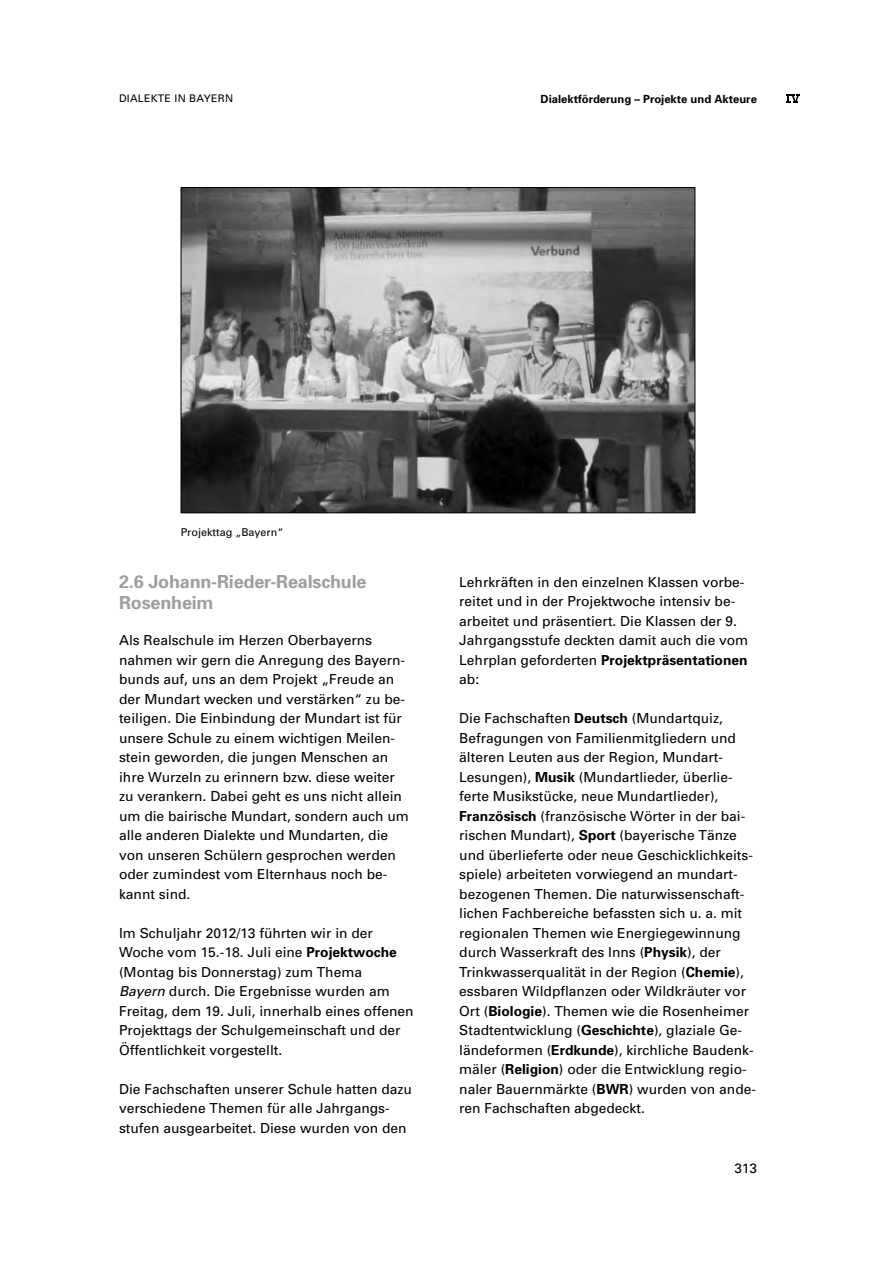
<style>
.page{position:relative;width:893px;height:1263px;background:#fff}
.page>*{position:absolute;margin:0;border:0;box-sizing:border-box;transform-origin:0 0}
.t1{font:700 18px/21px "Univers";letter-spacing:-.01em;color:#9c9e9f}
.t2{font:13.8px/19.5px "Univers";color:#000}
.t3{font:13.5px "Univers";color:#000}
.t4{font:700 11.25px "Univers";color:#000}
.t5{font:10.8px "Univers";color:#000}
.t6{font:10.5px "Univers";letter-spacing:.025em;color:#000}
.s1{font-weight:700}
.s2{font-style:italic}
</style>
<div class="page">
<svg style="left:786px;top:95px;width:13px;height:8px"></svg>
<img style="left:183px;top:189px;width:510px;height:322px">
<p class="t6" style="left:119px;top:92px;width:116px">Dialekte in Bayern</p>
<p class="t4" style="left:541px;top:92px;width:218px">Dialektförderung – Projekte und Akteure</p>
<p class="t5" style="left:181px;top:525px;width:104px">Projekttag „Bayern“</p>
<p class="t1" style="left:119px;top:570px;width:249px">2.6 Johann-Rieder-Realschule<br>Rosenheim</p>
<p class="t2" style="left:119px;top:630px;width:291px">Als Realschule im Herzen Oberbayerns nahmen wir gern die Anregung des Bayern&shy;bunds auf, uns an dem Projekt „Freude an der Mundart wecken und verstärken“ zu be&shy;teiligen. Die Einbindung der Mundart ist für unsere Schule zu einem wichtigen Meilen&shy;stein geworden, die jungen Menschen an ihre Wurzeln zu erinnern bzw. diese weiter zu verankern. Dabei geht es uns nicht allein um die bairische Mundart, sondern auch um alle anderen Dialekte und Mundarten, die von unseren Schülern gesprochen werden oder zumindest vom Elternhaus noch be&shy;kannt sind.</p>
<p class="t2" style="left:119px;top:923px;width:296px">Im Schuljahr 2012/13 führten wir in der Woche vom 15.-18. Juli eine <span class="s1">Projektwoche </span>(Montag bis Donnerstag) zum Thema<br><span class="s2">Bayern</span> durch. Die Ergebnisse wurden am Freitag, dem 19. Juli, innerhalb eines offenen Projekttags der Schulgemeinschaft und der Öffentlichkeit vorgestellt.</p>
<p class="t2" style="left:119px;top:1079px;width:294px">Die Fachschaften unserer Schule hatten dazu verschiedene Themen für alle Jahrgangs&shy;stufen ausgearbeitet. Diese wurden von den</p>
<p class="t2" style="left:459px;top:572px;width:291px">Lehrkräften in den einzelnen Klassen vorbe&shy;reitet und in der Projektwoche intensiv be&shy;arbeitet und präsentiert. Die Klassen der 9.<br>Jahrgangsstufe deckten damit auch die vom Lehrplan geforderten <span class="s1">Projektpräsentationen </span>ab:</p>
<p class="t2" style="left:459px;top:708px;width:298px">Die Fachschaften <span class="s1">Deutsch</span> (Mundartquiz, Befragungen von Familienmitgliedern und älteren Leuten aus der Region, Mundart-Lesungen), <span class="s1">Musik</span> (Mundartlieder, überlie&shy;ferte Musikstücke, neue Mundartlieder), <span class="s1">Französisch</span> (französische Wörter in der bai&shy;rischen Mundart), <span class="s1">Sport</span> (bayerische Tänze und überlieferte oder neue Geschicklichkeits&shy;spiele) arbeiteten vorwiegend an mundart&shy;bezogenen Themen. Die naturwissenschaft&shy;lichen Fachbereiche befassten sich u. a. mit regionalen Themen wie Energiegewinnung durch Wasserkraft des Inns (<span class="s1">Physik</span>), der Trinkwasserqualität in der Region (<span class="s1">Chemie</span>), essbaren Wildpflanzen oder Wildkräuter vor Ort (<span class="s1">Biologie</span>). Themen wie die Rosenheimer Stadtentwicklung (<span class="s1">Geschichte</span>), glaziale Ge&shy;ländeformen (<span class="s1">Erdkunde</span>), kirchliche Baudenk&shy;mäler (<span class="s1">Religion</span>) oder die Entwicklung regio&shy;naler Bauernmärkte (<span class="s1">BWR</span>) wurden von ande&shy;ren Fachschaften abgedeckt.</p>
<p class="t3" style="left:734px;top:1160px;width:24px">313</p>
</div>
